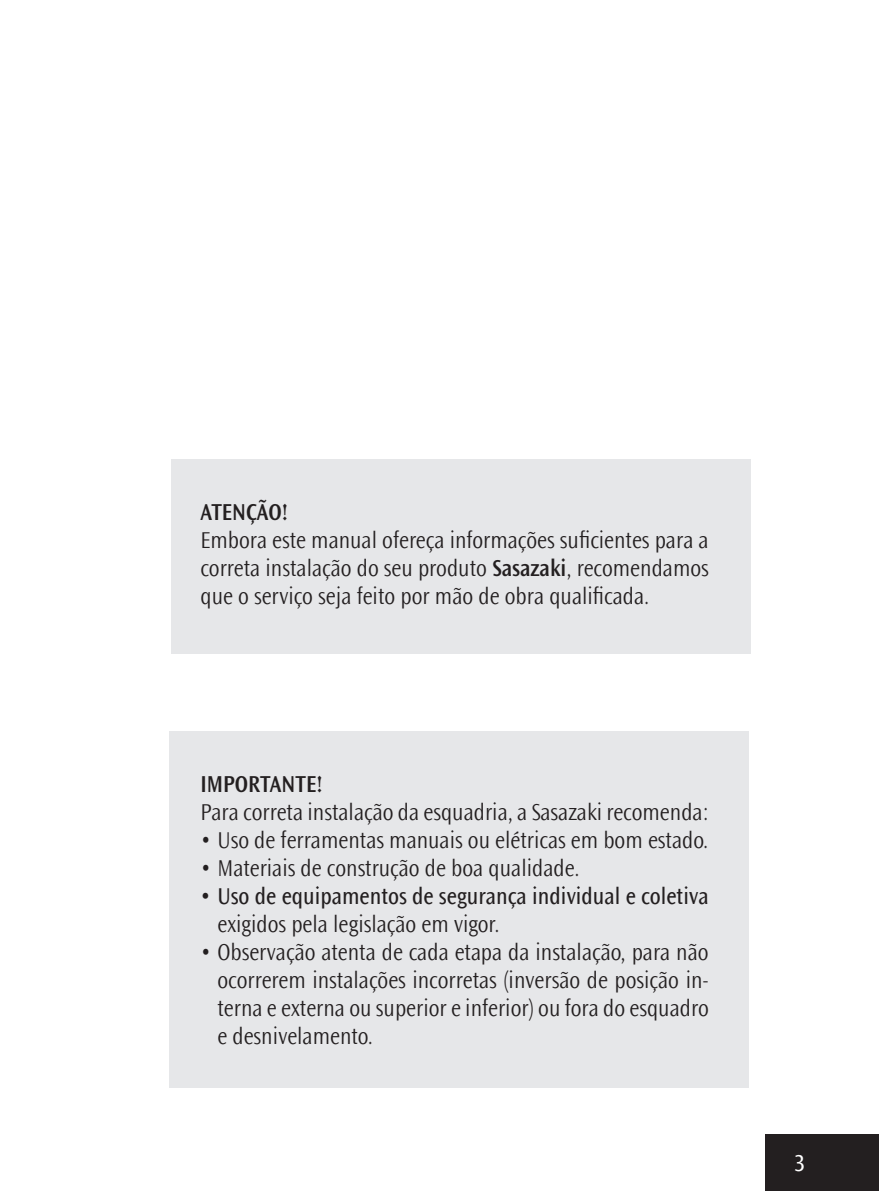
<style>
.page{position:relative;width:879px;height:1191px;background:#fff}
.page>*{position:absolute;margin:0;border:0;box-sizing:border-box;transform-origin:0 0}
.t1{font:300 24px/28px "Ocean Sans Std";color:#231f20;text-align:justify;scale:.9 1}
.t2{font:24px "Ocean Sans Std";color:#231f20;scale:.9 1}
.t3{font:600 24px "Ocean Sans Std";color:#231f20;scale:.9 1}
.t4{font:24px "Ocean Sans Std";color:#fff;scale:.9 1}
.s1{font-weight:600}
</style>
<div class="page">
<div style="left:765px;top:1134px;width:114px;height:57px;background:#231f20"></div>
<div style="left:171px;top:460px;width:579px;height:194px;background:#e6e7e9"></div>
<div style="left:169px;top:731px;width:579px;height:356px;background:#e6e7e9"></div>
<p class="t3" style="left:200px;top:498px;width:99px">ATENÇÃO!</p>
<p class="t1" style="left:200px;top:526px;width:566px">Embora este manual ofereça informações suficientes para a correta instalação do seu produto <span class="s1">Sasazaki</span>, recomendamos que o serviço seja feito por mão de obra qualificada.</p>
<p class="t3" style="left:200px;top:771px;width:137px">IMPORTANTE!</p>
<p class="t1" style="left:200px;top:798px;width:566px">Para correta instalação da esquadria, a Sasazaki recomenda:</p>
<p class="t1" style="left:200px;top:826px;width:566px">• Uso de ferramentas manuais ou elétricas em bom estado.</p>
<p class="t1" style="left:200px;top:854px;width:423px">• Materiais de construção de boa qualidade.</p>
<p class="t2" style="left:200px;top:883px;width:566px">• Uso de equipamentos de segurança individual e coletiva</p>
<p class="t1" style="left:217px;top:910px;width:315px">exigidos pela legislação em vigor.</p>
<p class="t1" style="left:217px;top:938px;width:547px;text-indent:-17px">• Observação atenta de cada etapa da instalação, para não ocorrerem instalações incorretas (inversão de posição in&shy;terna e externa ou superior e inferior) ou fora do esquadro e desnivelamento.</p>
<p class="t4" style="left:794px;top:1150px;width:13px">3</p>
</div>
